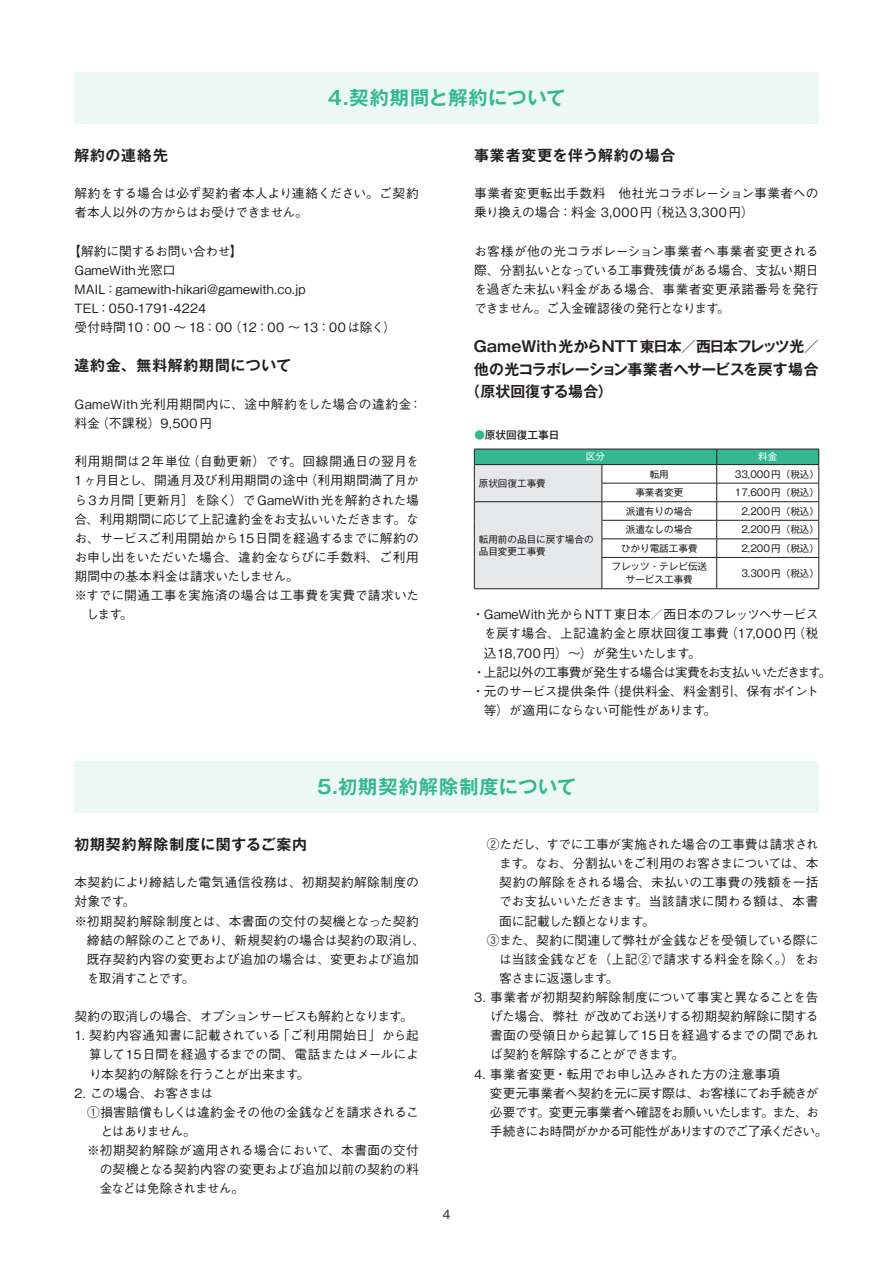
<style>
.page{position:relative;width:893px;height:1263px;background:#fff}
.page>*{position:absolute;margin:0;border:0;box-sizing:border-box;transform-origin:0 0}
.t1{font:700 19.2px "Gothic MB101 Pro De";letter-spacing:.045em;color:#34b792}
.t2{font:700 14.85px "Gothic MB101 Pro De";letter-spacing:.055em;color:#231f20}
.t3{font:700 14.85px "Gothic MB101 Pro De";letter-spacing:-.02em;color:#231f20}
.t4{font:700 14.85px "Gothic MB101 Pro De";letter-spacing:-.025em;color:#231f20}
.t5{font:700 14.85px "Gothic MB101 Pro De";letter-spacing:.015em;color:#231f20}
.t6{font:500 12.75px/19.2px "Gothic BBB Pro";letter-spacing:-.01em;color:#231f20}
.t7{font:500 12.75px/19.2px "Gothic BBB Pro";letter-spacing:.01em;color:#231f20}
.t8{font:500 12.75px/19.2px "Gothic BBB Pro";letter-spacing:-.04em;color:#231f20}
.t9{font:500 12.75px/19.2px "Gothic BBB Pro";letter-spacing:-.05em;color:#231f20}
.t10{font:500 12.75px/19.2px "Gothic BBB Pro";letter-spacing:.035em;color:#231f20}
.t11{font:500 12.75px/19.2px "Gothic BBB Pro";letter-spacing:-.035em;color:#231f20;text-align:right}
.t12{font:500 12.75px/19.2px "Gothic BBB Pro";letter-spacing:.015em;color:#231f20}
.t13{font:500 12.75px/19.2px "Gothic BBB Pro";letter-spacing:.03em;color:#231f20}
.t14{font:500 12.75px "Gothic BBB Pro";letter-spacing:.025em;color:#231f20}
.t15{font:500 12.75px/19.2px "Gothic BBB Pro";letter-spacing:-.09em;color:#231f20}
.t16{font:500 12.75px "Gothic BBB Pro";letter-spacing:-.095em;color:#231f20}
.t17{font:500 12.75px "Gothic BBB Pro";letter-spacing:-.065em;color:#231f20}
.t18{font:500 12.75px "Gothic BBB Pro";letter-spacing:-.06em;color:#231f20}
.t19{font:500 12.75px "Gothic BBB Pro";letter-spacing:.055em;color:#231f20}
.t20{font:500 12.75px "Gothic BBB Pro";color:#312f30}
.t21{font:500 10.65px "Gothic MB101 Pro";color:#231f20}
.t22{font:9.6px "Gothic MB101 Pro";color:#231f20}
.t23{font:9.6px "Gothic MB101 Pro";color:#fff}
.s1{color:#34b792}
</style>
<div class="page">
<div style="left:74px;top:761px;width:745px;height:51px;background:#ebf8f4"></div>
<div style="left:74px;top:72px;width:745px;height:51px;background:#ebf8f4"></div>
<svg style="left:474px;top:449px;width:345px;height:140px"></svg>
<hr style="left:474px;top:464px;width:128px;height:1px;background:#231f20">
<hr style="left:602px;top:464px;width:115px;height:1px;background:#231f20">
<hr style="left:717px;top:464px;width:102px;height:1px;background:#231f20">
<p class="t1" style="left:328px;top:82px;width:239px">4.契約期間と解約について</p>
<p class="t5" style="left:74px;top:143px;width:95px">解約の連絡先</p>
<p class="t6" style="left:74px;top:182px;width:346px">解約をする場合は必ず契約者本人より連絡ください。ご契約者本人以外の方からはお受けできません。</p>
<p class="t6" style="left:68px;top:240px;width:176px">【解約に関するお問い合わせ【</p>
<p class="t7" style="left:74px;top:259px;width:103px">GameWith光窓口</p>
<p class="t6" style="left:74px;top:278px;width:233px">MAIL：gamewith-hikari@gamewith.co j p.</p>
<p class="t14" style="left:74px;top:298px;width:133px">TEL：050-1791-4224</p>
<p class="t11" style="left:229px;top:316px;width:169px">（12：00 〜 13：00 は除く(</p>
<p class="t12" style="left:74px;top:316px;width:159px">受付時間10：00 ～ 18：00</p>
<p class="t2" style="left:74px;top:353px;width:218px">違約金、無料解約期間について</p>
<p class="t10" style="left:96px;top:393px;width:317px;text-indent:-22px">GameWith光利用期間内に、途中解約をした場合の違約金（不課税）9,500円</p>
<p class="t6" style="left:409px;top:393px;width:14px">：</p>
<p class="t6" style="left:74px;top:412px;width:27px">料金</p>
<p class="t14" style="left:187px;top:451px;width:233px">（自動更新）です。回線開通日の翌月を</p>
<p class="t19" style="left:74px;top:451px;width:118px">利用期間は2年単位</p>
<p class="t7" style="left:304px;top:469px;width:116px">（利用期間満了月か</p>
<p class="t6" style="left:131px;top:469px;width:290px;text-indent:-56px">1ヶ月目とし、開通月及び利用期間の途中<br>［更新月］を除く）でGameWith光を解約された場</p>
<p class="t6" style="left:74px;top:488px;width:346px">ら3カ月間<br>合、利用期間に応じて上記違約金をお支払いいただきます。なお、サービスご利用開始から15日間を経過するまでに解約のお申し出をいただいた場合、違約金ならびに手数料、ご利用期間中の基本料金は請求いたしません。</p>
<p class="t6" style="left:86px;top:584px;width:334px;text-indent:-12px">※すでに開通工事を実施済の場合は工事費を実費で請求いたします。</p>
<p class="t2" style="left:474px;top:143px;width:203px">事業者変更を伴う解約の場合</p>
<p class="t13" style="left:649px;top:182px;width:171px;text-indent:-175px">事業者変更転出手数料　他社光コラボレーション事業者への（税込3,300円(</p>
<p class="t6" style="left:474px;top:201px;width:180px">乗り換えの場合：料金 3,000円</p>
<p class="t6" style="left:474px;top:240px;width:346px;text-align:justify">お客様が他の光コラボレーション事業者へ事業者変更される際、分割払いとなっている工事費残債がある場合、支払い期日を過ぎた未払い料金がある場合、事業者変更承諾番号を発行できません。ご入金確認後の発行となります。</p>
<p class="t3" style="left:474px;top:334px;width:347px">GameWith光からNTT東日本／西日本フレッツ光／</p>
<p class="t4" style="left:474px;top:357px;width:346px">他の光コラボレーション事業者へサービスを戻す場合</p>
<p class="t5" style="left:465px;top:379px;width:149px">（原状回復する場合(</p>
<p class="t21" style="left:474px;top:426px;width:87px"><span class="s1">●</span>原状回復工事日</p>
<p class="t23" style="left:758px;top:449px;width:21px">料金</p>
<p class="t23" style="left:586px;top:449px;width:21px">区分</p>
<p class="t22" style="left:479px;top:475px;width:68px">原状回復工事費</p>
<p class="t22" style="left:650px;top:466px;width:21px">転用</p>
<p class="t22" style="left:735px;top:466px;width:86px">33,000 円（税込(</p>
<p class="t22" style="left:635px;top:484px;width:49px">事業者変更</p>
<p class="t22" style="left:735px;top:484px;width:86px">17,600 円（税込(</p>
<p class="t22" style="left:626px;top:503px;width:68px">派遣有りの場合</p>
<p class="t22" style="left:741px;top:503px;width:79px">2,200 円（税込(</p>
<p class="t22" style="left:741px;top:522px;width:79px">2,200 円（税込(</p>
<p class="t22" style="left:626px;top:522px;width:68px">派遣なしの場合</p>
<p class="t22" style="left:479px;top:531px;width:116px">転用前の品目に戻す場合の</p>
<p class="t22" style="left:479px;top:544px;width:68px">品目変更工事費</p>
<p class="t22" style="left:741px;top:540px;width:79px">2,200 円（税込(</p>
<p class="t22" style="left:621px;top:540px;width:78px">ひかり電話工事費</p>
<p class="t22" style="left:611px;top:559px;width:97px">フレッツ・テレビ伝送</p>
<p class="t22" style="left:741px;top:565px;width:79px">3,300 円（税込(</p>
<p class="t22" style="left:626px;top:571px;width:68px">サービス工事費</p>
<p class="t11" style="left:472px;top:603px;width:348px">・GameWith 光からNTT 東日本／西日本のフレッツへサービス（税</p>
<p class="t6" style="left:725px;top:622px;width:73px">（17,000円</p>
<p class="t7" style="left:484px;top:622px;width:247px">を戻す場合、上記違約金と原状回復工事費込18,700 円）～）が発生いたします。</p>
<p class="t16" style="left:484px;top:662px;width:339px">上記以外の工事費が発生する場合は実費をお支払いいただきます</p>
<p class="t6" style="left:473px;top:661px;width:14px">・</p>
<p class="t6" style="left:818px;top:661px;width:14px">。</p>
<p class="t6" style="left:606px;top:680px;width:214px">（提供料金、料金割引、保有ポイント</p>
<p class="t8" style="left:484px;top:680px;width:234px;text-indent:-12px">・元のサービス提供条件<br>等）が適用にならない可能性があります。</p>
<p class="t1" style="left:317px;top:771px;width:260px">5.初期契約解除制度について</p>
<p class="t2" style="left:74px;top:832px;width:234px">初期契約解除制度に関するご案内</p>
<p class="t12" style="left:74px;top:871px;width:346px">本契約により締結した電気通信役務は、初期契約解除制度の対象です。</p>
<p class="t6" style="left:87px;top:909px;width:340px;text-indent:-12px">※初期契約解除制度とは、本書面の交付の契機となった契約締結の解除のことであり、新規契約の場合は契約の取消し、既存契約内容の変更および追加の場合は、変更および追加を取消すことです。</p>
<p class="t17" style="left:74px;top:1006px;width:340px">契約の取消しの場合、オプションサービスも解約となります。</p>
<p class="t10" style="left:277px;top:1024px;width:143px">「ご利用開始日」から起</p>
<p class="t6" style="left:89px;top:1024px;width:331px;text-indent:-15px">1. 契約内容通知書に記載されている<br>算して15日間を経過するまでの間、電話またはメールにより本契約の解除を行うことが出来ます。</p>
<p class="t18" style="left:74px;top:1083px;width:140px">2. この場合、お客さまは</p>
<p class="t9" style="left:100px;top:1101px;width:320px;text-indent:-26px">　①損害賠償もしくは違約金その他の金銭などを請求されることはありません。</p>
<p class="t6" style="left:100px;top:1139px;width:321px;text-align:justify;text-indent:-25px">　※初期契約解除が適用される場合において、本書面の交付の契機となる契約内容の変更および追加以前の契約の料金などは免除されません。</p>
<p class="t6" style="left:499px;top:833px;width:321px;text-align:justify;text-indent:-25px">　②ただし、すでに工事が実施された場合の工事費は請求されます。なお、分割払いをご利用のお客さまについては、本契約の解除をされる場合、未払いの工事費の残額を一括でお支払いいただきます。当該請求に関わる額は、本書面に記載した額となります。</p>
<p class="t6" style="left:499px;top:929px;width:321px;text-align:justify;text-indent:-25px">　③また、契約に関連して弊社が金銭などを受領している際には当該金銭などを（上記②で請求する料金を除く。）をお客さまに返還します。</p>
<p class="t6" style="left:490px;top:986px;width:330px;text-align:justify;text-indent:-16px">3. 事業者が初期契約解除制度について事実と異なることを告げた場合、弊社が改めてお送りする初期契約解除に関する書面の受領日から起算して15日を経過するまでの間であれば契約を解除することができます。</p>
<p class="t6" style="left:474px;top:1062px;width:308px">4. 事業者変更・転用でお申し込みされた方の注意事項</p>
<p class="t8" style="left:490px;top:1082px;width:330px">変更元事業者へ契約を元に戻す際は、お客様にてお手続きが</p>
<p class="t6" style="left:806px;top:1101px;width:14px">お</p>
<p class="t15" style="left:490px;top:1101px;width:339px">必要です<br>手続きにお時間がかかる可能性がありますのでご了承ください。</p>
<p class="t9" style="left:537px;top:1101px;width:228px">。変更元事業者へ確認をお願いいたします</p>
<p class="t6" style="left:761px;top:1101px;width:49px">。また、</p>
<p class="t20" style="left:442px;top:1204px;width:10px">4</p>
</div>
